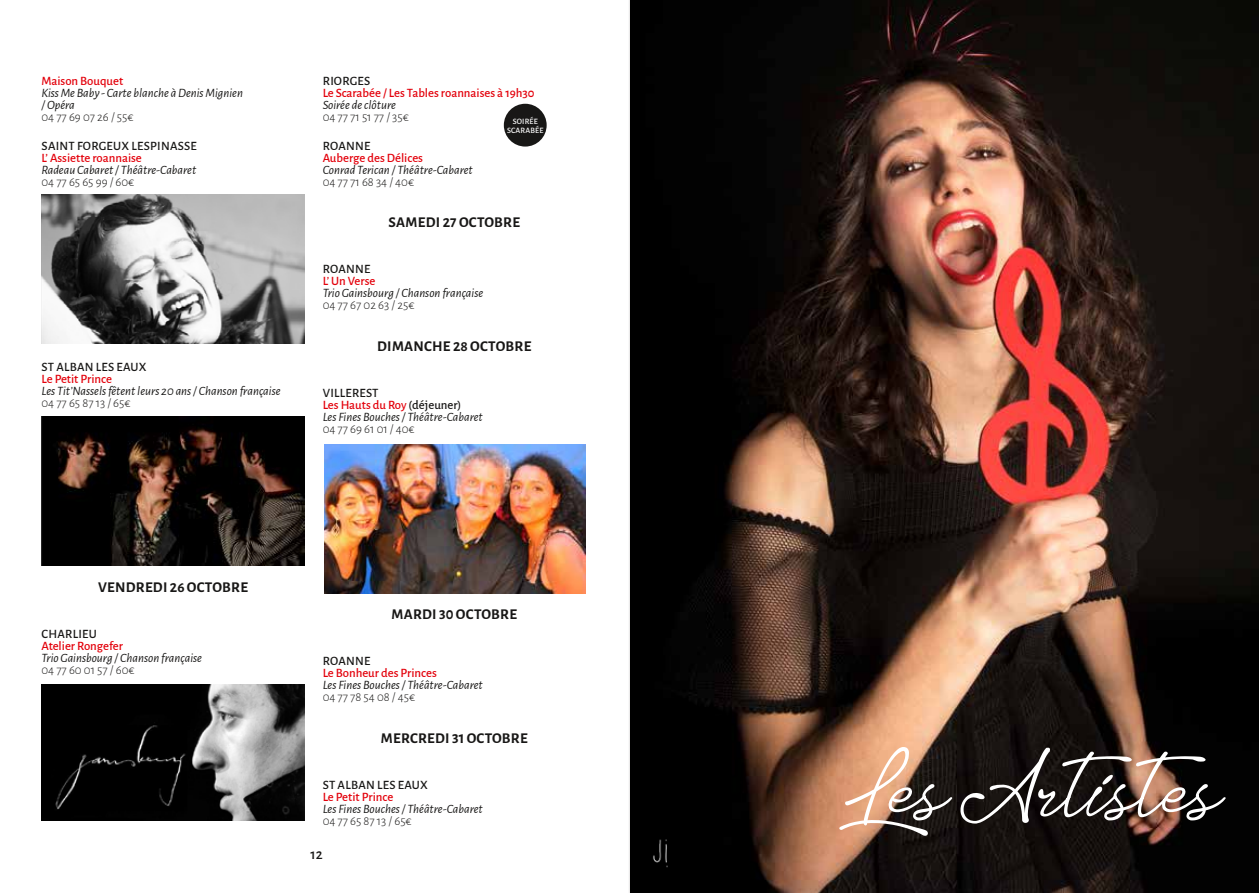
<style>
.page{position:relative;width:1259px;height:893px;background:#fff}
.page>*{position:absolute;margin:0;border:0;box-sizing:border-box;transform-origin:0 0}
.t1{font:700 15px "Alegreya Sans";letter-spacing:.02em;color:#181716}
.t2{font:500 15px "Alegreya Sans";color:#181716}
.t3{font:italic 12.75px/12px "Alegreya Sans";color:#181716}
.t4{font:500 12.75px "Alegreya Sans";color:#e3000b}
.t5{font:300 12.75px "Alegreya Sans";color:#181716}
.t6{font:500 12.75px "Alegreya Sans";letter-spacing:.02em;color:#181716}
.t7{font:500 8.25px/9.3px "Alegreya Sans";letter-spacing:.015em;color:#fff;text-align:center}
.s1{font-weight:500;font-style:normal}
.s2{font-weight:500;font-style:normal;color:#e3000b}
</style>
<div class="page">
<img style="left:41px;top:417px;width:264px;height:149px">
<img style="left:325px;top:444px;width:260px;height:149px">
<img style="left:41px;top:684px;width:264px;height:137px">
<img style="left:41px;top:195px;width:263px;height:148px">
<div style="left:504px;top:104px;width:42px;height:43px;background:#181716;border-radius:50%"></div>
<img style="left:630px;top:0;width:629px;height:893px">
<svg style="left:839px;top:747px;width:386px;height:89px;background:#5d4c43"></svg>
<img style="left:643px;top:836px;width:36px;height:36px">
<p class="t4" style="left:41px;top:71px;width:83px">Maison Bouquet</p>
<p class="t3" style="left:41px;top:86px;width:203px">Kiss Me Baby - Carte blanche à Denis Mignien / Opéra</p>
<p class="t5" style="left:41px;top:108px;width:94px">04 77 69 07 26 / 55€</p>
<p class="t6" style="left:42px;top:136px;width:157px">SAINT FORGEUX LESPINASSE</p>
<p class="t4" style="left:41px;top:148px;width:102px">L’ Assiette roannaise</p>
<p class="t3" style="left:41px;top:163px;width:156px">Radeau Cabaret / Théâtre-Cabaret</p>
<p class="t5" style="left:41px;top:173px;width:95px">04 77 65 65 99 / 60€</p>
<p class="t6" style="left:42px;top:357px;width:107px">ST ALBAN LES EAUX</p>
<p class="t4" style="left:41px;top:369px;width:72px">Le Petit Prince</p>
<p class="t3" style="left:41px;top:384px;width:240px">Les Tit’Nassels fêtent leurs 20 ans / Chanson française</p>
<p class="t5" style="left:41px;top:394px;width:91px">04 77 65 87 13 / 65€</p>
<p class="t6" style="left:323px;top:71px;width:49px">RIORGES</p>
<p class="t4" style="left:323px;top:83px;width:213px">Le Scarabée / Les Tables roannaises à 19h30</p>
<p class="t3" style="left:323px;top:98px;width:75px">Soirée de clôture</p>
<p class="t5" style="left:323px;top:108px;width:88px">04 77 71 51 77 / 35€</p>
<p class="t6" style="left:323px;top:136px;width:49px">ROANNE</p>
<p class="t4" style="left:323px;top:148px;width:102px">Auberge des Délices</p>
<p class="t3" style="left:323px;top:163px;width:152px">Conrad Terican / Théâtre-Cabaret</p>
<p class="t5" style="left:323px;top:173px;width:93px">04 77 71 68 34 / 40€</p>
<p class="t1" style="left:388px;top:211px;width:133px">SAMEDI 27 OCTOBRE</p>
<p class="t6" style="left:323px;top:260px;width:49px">ROANNE</p>
<p class="t4" style="left:323px;top:272px;width:54px">L’ Un Verse</p>
<p class="t3" style="left:323px;top:287px;width:162px">Trio Gainsbourg / Chanson française</p>
<p class="t5" style="left:323px;top:297px;width:93px">04 77 67 02 63 / 25€</p>
<p class="t1" style="left:377px;top:335px;width:156px">DIMANCHE 28 OCTOBRE</p>
<p class="t3" style="left:323px;top:386px;width:162px"><span class="s1">VILLEREST<br></span><span class="s2">Les Hauts du Roy</span> <span class="s1">(déjeuner)<br></span>Les Fines Bouches / Théâtre-Cabaret</p>
<p class="t5" style="left:323px;top:421px;width:94px">04 77 69 61 01 / 40€</p>
<p class="t7" style="left:507px;top:116px;width:38px">SOIRÉE<br>SCARABÉE</p>
<p class="t1" style="left:98px;top:577px;width:151px">VENDREDI 26 OCTOBRE</p>
<p class="t6" style="left:42px;top:625px;width:57px">CHARLIEU</p>
<p class="t4" style="left:41px;top:637px;width:83px">Atelier Rongefer</p>
<p class="t3" style="left:41px;top:652px;width:162px">Trio Gainsbourg / Chanson française</p>
<p class="t5" style="left:41px;top:662px;width:95px">04 77 60 01 57 / 60€</p>
<p class="t1" style="left:391px;top:603px;width:127px">MARDI 30 OCTOBRE</p>
<p class="t6" style="left:323px;top:652px;width:49px">ROANNE</p>
<p class="t4" style="left:323px;top:664px;width:116px">Le Bonheur des Princes</p>
<p class="t3" style="left:323px;top:678px;width:162px">Les Fines Bouches / Théâtre-Cabaret</p>
<p class="t5" style="left:323px;top:688px;width:94px">04 77 78 54 08 / 45€</p>
<p class="t1" style="left:381px;top:727px;width:148px">MERCREDI 31 OCTOBRE</p>
<p class="t6" style="left:323px;top:776px;width:107px">ST ALBAN LES EAUX</p>
<p class="t4" style="left:323px;top:788px;width:72px">Le Petit Prince</p>
<p class="t3" style="left:323px;top:802px;width:162px">Les Fines Bouches / Théâtre-Cabaret</p>
<p class="t5" style="left:323px;top:812px;width:91px">04 77 65 87 13 / 65€</p>
<p class="t2" style="left:310px;top:844px;width:14px">12</p>
</div>
